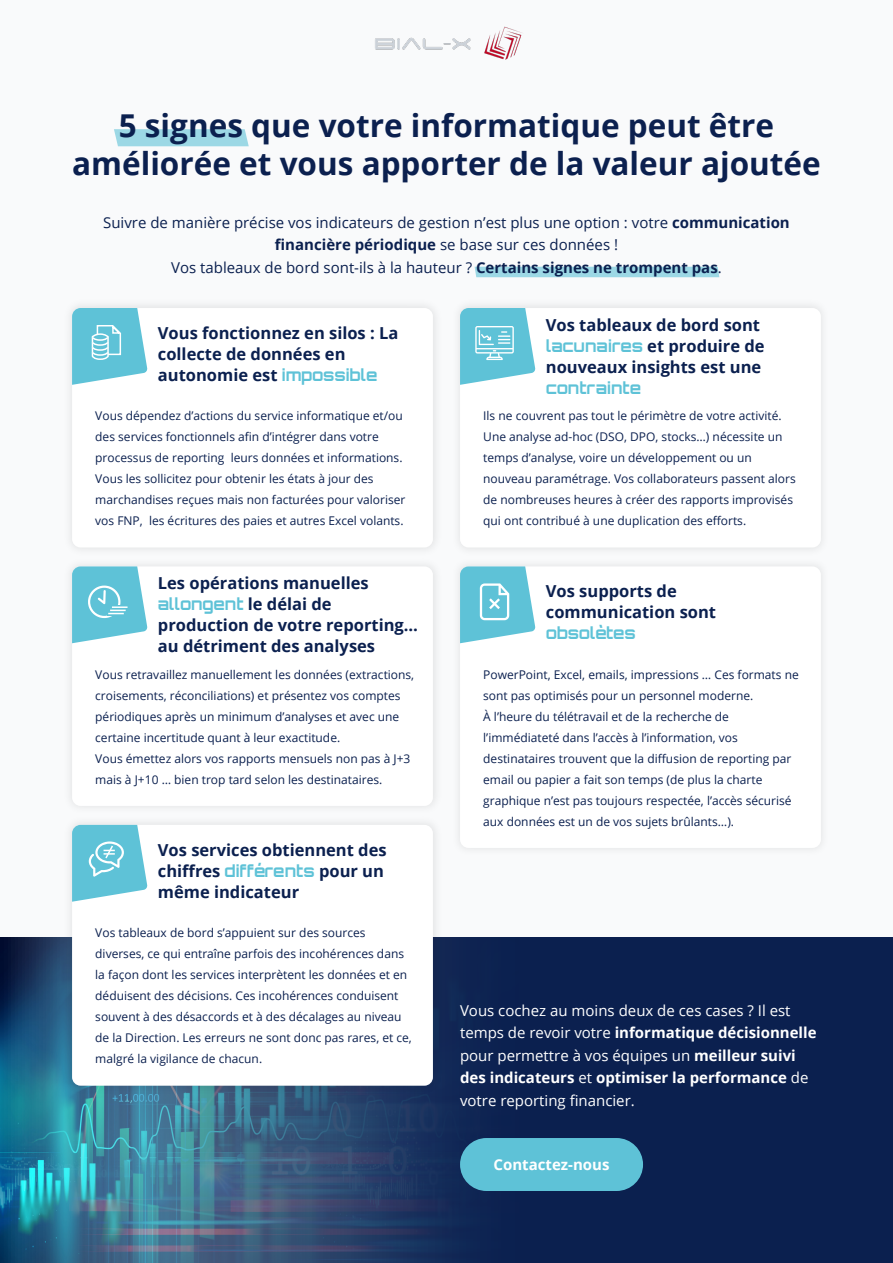
<style>
.page{position:relative;width:893px;height:1263px;background:#fff}
.page>*{position:absolute;margin:0;border:0;box-sizing:border-box;transform-origin:0 0}
.t1{font:700 31.5px/37.8px "Open Sans";color:#0b204f;text-align:center}
.t2{font:700 16.5px/21px "Open Sans";color:#0b204f}
.t3{font:700 16.5px "Orbitron";color:#5ec2d7}
.t4{font:15px/22.5px "Open Sans";color:#0b204f;text-align:center}
.t5{font:15px/22.5px "Open Sans";color:#fff}
.t6{font:700 15px "Open Sans";color:#fff}
.t7{font:12px/21px "Open Sans";color:#0b204f}
.s1{font-weight:700}
.s2{font-family:"Orbitron";color:#5ec2d7}
.s3{font-family:"Open Sans";color:#0b204f}
</style>
<div class="page">
<svg style="left:0;top:937px;width:893px;height:326px;background:#193963"></svg>
<div style="left:0;top:0;width:893px;height:936px;background:#f9fafb"></div>
<div style="left:475px;top:267px;width:244px;height:10px;background:#9cd8e5"></div>
<svg style="left:114px;top:129px;width:135px;height:17px;background:#9fd9e5"></svg>
<img style="left:375px;top:26px;width:147px;height:34px">
<div style="left:72px;top:308px;width:361px;height:239px;background:#fff;border-radius:9px"></div>
<div style="left:460px;top:566px;width:361px;height:282px;background:#fff;border-radius:9px"></div>
<img style="left:59px;top:823px;width:387px;height:276px">
<div style="left:72px;top:825px;width:361px;height:261px;background:#fff;border-radius:9px"></div>
<div style="left:72px;top:566px;width:361px;height:240px;background:#fff;border-radius:9px"></div>
<div style="left:460px;top:308px;width:361px;height:239px;background:#fff;border-radius:9px"></div>
<div style="left:460px;top:1138px;width:183px;height:53px;background:#5ec2d7;border-radius:26px"></div>
<svg style="left:72px;top:308px;width:76px;height:77px"></svg>
<svg style="left:72px;top:566px;width:76px;height:77px"></svg>
<svg style="left:72px;top:825px;width:76px;height:77px"></svg>
<svg style="left:460px;top:566px;width:75px;height:77px"></svg>
<svg style="left:460px;top:308px;width:75px;height:77px"></svg>
<h1 class="t1" style="left:72px;top:106px;width:750px">5 signes que votre informatique peut être améliorée et vous apporter de la valeur ajoutée</h1>
<p class="t4" style="left:103px;top:211px;width:688px">Suivre de manière précise vos indicateurs de gestion n’est plus une option : votre <span class="s1">communication financière périodique</span> se base sur ces données !<br>Vos tableaux de bord sont-ils à la hauteur ? <span class="s1">Certains signes ne trompent pas</span>.</p>
<h2 class="t2" style="left:158px;top:322px;width:242px">Vous fonctionnez en silos : La collecte de données en autonomie est <span class="s2">impossible</span></h2>
<p class="t7" style="left:95px;top:405px;width:312px">Vous dépendez d’actions du service informatique et/ou des services fonctionnels afin d’intégrer dans votre processus de reporting leurs données et informations.<br>Vous les sollicitez pour obtenir les états à jour des marchandises reçues mais non facturées pour valoriser vos FNP, les écritures des paies et autres Excel volants.</p>
<h2 class="t2" style="left:158px;top:572px;width:212px">Les opérations manuelles</h2>
<h2 class="t3" style="left:158px;top:594px;width:175px">allongent <span class="s3">le délai de</span></h2>
<h2 class="t2" style="left:158px;top:614px;width:262px">production de votre reporting… au détriment des analyses</h2>
<p class="t7" style="left:95px;top:663px;width:320px">Vous retravaillez manuellement les données (extractions, croisements, réconciliations) et présentez vos comptes périodiques après un minimum d’analyses et avec une certaine incertitude quant à leur exactitude.<br>Vous émettez alors vos rapports mensuels non pas à J+3 mais à J+10 … bien trop tard selon les destinataires.</p>
<h2 class="t2" style="left:158px;top:839px;width:230px">Vos services obtiennent des chiffres <span class="s2">différents</span> pour un même indicateur</h2>
<p class="t7" style="left:95px;top:922px;width:318px">Vos tableaux de bord s’appuient sur des sources diverses, ce qui entraîne parfois des incohérences dans la façon dont les services interprètent les données et en déduisent des décisions. Ces incohérences conduisent souvent à des désaccords et à des décalages au niveau de la Direction. Les erreurs ne sont donc pas rares, et ce, malgré la vigilance de chacun.</p>
<h2 class="t2" style="left:546px;top:314px;width:220px">Vos tableaux de bord sont <span class="s2">lacunaires</span> et produire de nouveaux insights est une</h2>
<h2 class="t3" style="left:546px;top:378px;width:97px">contrainte</h2>
<p class="t7" style="left:483px;top:405px;width:314px">Ils ne couvrent pas tout le périmètre de votre activité.<br>Une analyse ad-hoc (DSO, DPO, stocks…) nécessite un temps d’analyse, voire un développement ou un nouveau paramétrage. Vos collaborateurs passent alors de nombreuses heures à créer des rapports improvisés qui ont contribué à une duplication des efforts.</p>
<h2 class="t2" style="left:546px;top:580px;width:172px">Vos supports de communication sont</h2>
<h2 class="t3" style="left:546px;top:623px;width:91px">obsolètes</h2>
<p class="t7" style="left:483px;top:663px;width:317px">PowerPoint, Excel, emails, impressions … Ces formats ne sont pas optimisés pour un personnel moderne.<br>À l’heure du télétravail et de la recherche de l’immédiateté dans l’accès à l’information, vos destinataires trouvent que la diffusion de reporting par email ou papier a fait son temps (de plus la charte graphique n’est pas toujours respectée, l’accès sécurisé aux données est un de vos sujets brûlants…).</p>
<p class="t5" style="left:460px;top:999px;width:358px">Vous cochez au moins deux de ces cases ? Il est temps de revoir votre <span class="s1">informatique décisionnelle </span>pour permettre à vos équipes un <span class="s1">meilleur suivi des indicateurs</span> et <span class="s1">optimiser la performance</span> de votre reporting financier.</p>
<p class="t6" style="left:494px;top:1154px;width:117px">Contactez-nous</p>
</div>
